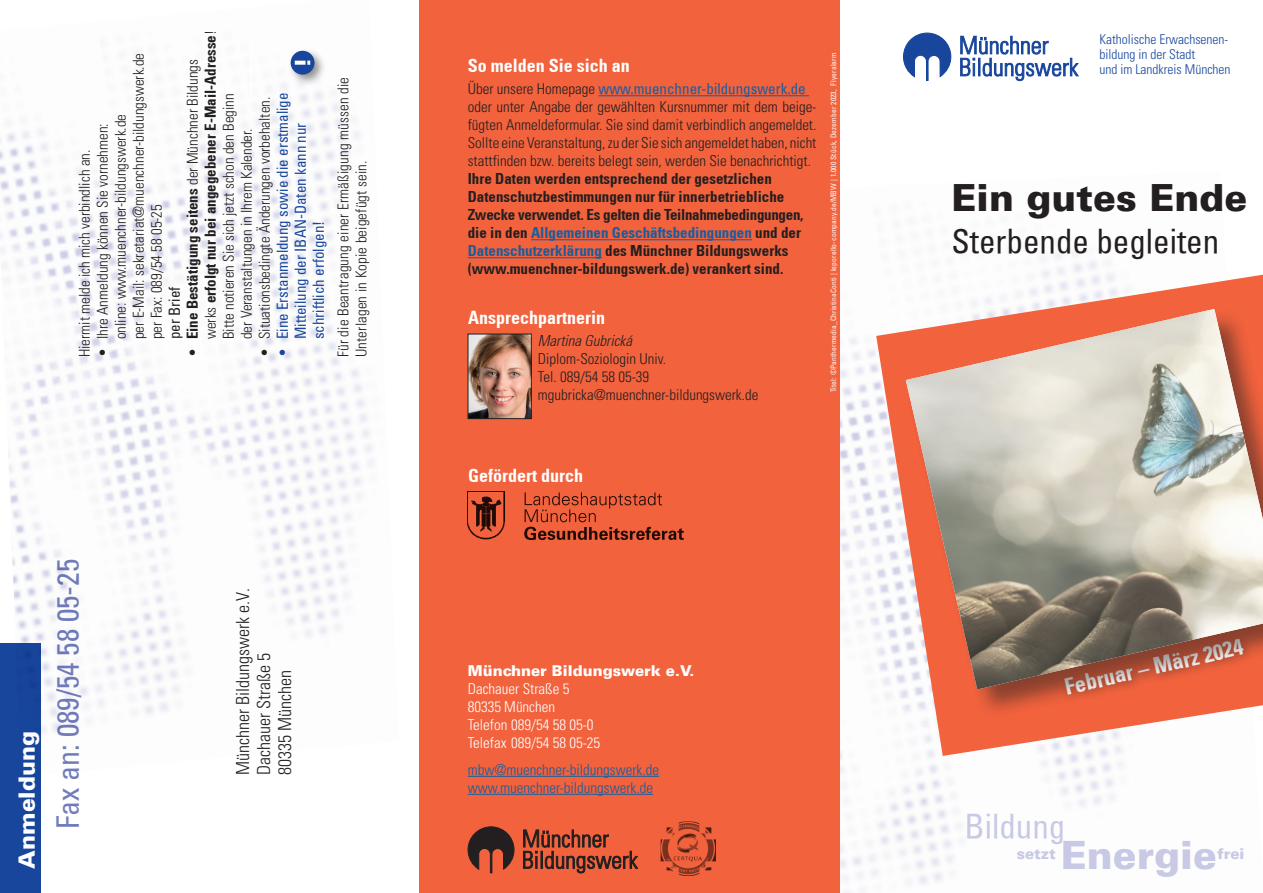
<style>
.page{position:relative;width:1263px;height:893px;background:#fff}
.page>*{position:absolute;margin:0;border:0;box-sizing:border-box;transform-origin:0 0}
.t1{font:900 39px "Univers LT";color:#c7c9e5}
.SH_Titel{font:900 37.5px "Univers LT";color:#231f20}
.SH_Titel-2{font:condensed 33px "Univers";color:#231f20}
.t2{font:condensed 33px "Univers";color:#c7c9e5}
.HL_lb{font:condensed 30px "Univers";color:#717cbc}
.t3{font:700 condensed 22.5px "Univers";color:#fff}
.Bereichsbezeichnung{font:900 22.5px "Univers LT";letter-spacing:.005em;color:#fff}
.Fließtext_mit_Einzug{font:300 condensed 18px "Univers";color:#231f20}
.Fließtext_Blocksatz{font:700 condensed 18px "Univers";color:#fff}
.Fließtext_Blocksatz-2{font:300 condensed 15px/18px "Univers";color:#231f20}
.Fließtext{font:700 condensed 15px/18px "Univers";color:#231f20}
.t4{font:condensed 15px/18px "Univers";color:#18469d}
.Fließtext_linksbündi{font:300 condensed 15px "Univers";color:#231f20}
.t5{font:300 condensed 15px/18px "Univers";color:#175d9e}
.t6{font:300 condensed 15px/18px "Univers";color:#fff}
.Fließtext_Blocksatz-3{font:condensed 15px "Univers";color:#175d9e}
.t7{font:900 15px/18px "Univers LT";color:#fff}
.Fließtext_mit_Einzug-2{font:300 condensed 15px "Univers";color:#231f20}
.Fließtext_linksbündi-2{font:italic 300 condensed 15px "Univers";color:#231f20}
.t8{font:900 15px "Univers LT";color:#c7c9e5}
.t9{font:condensed 15px "Univers";color:#231f20}
.t10{font:300 condensed 13.5px/15px "Univers";color:#18469d}
.Text{font:condensed 7.5px "Univers";letter-spacing:.02em;color:#fff}
.s1{font-weight:700}
.s2{font-weight:300}
.s3{font-weight:300;color:#231f20}
.s4{color:#175d9e}
.s5{font-family:"Univers";font-weight:300;font-stretch:condensed}
</style>
<div class="page">
<img style="left:839px;top:169px;width:424px;height:724px">
<div style="left:418px;top:0;width:421px;height:893px;background:#f1623d"></div>
<div style="left:0;top:643px;width:40px;height:250px;background:#18469d"></div>
<img style="left:0;top:83px;width:374px;height:693px">
<svg style="left:249px;top:83px;width:4px;height:16px"></svg>
<hr style="left:598px;top:95px;width:211px;height:1px;background:#175d9e">
<hr style="left:531px;top:239px;width:221px;height:1px;background:#175d9e">
<hr style="left:468px;top:257px;width:134px;height:1px;background:#175d9e">
<svg style="left:876px;top:275px;width:387px;height:481px"></svg>
<div style="left:906px;top:309px;width:357px;height:410px;background:#231f20;opacity:.5"></div>
<img style="left:906px;top:310px;width:357px;height:379px">
<img style="left:661px;top:821px;width:54px;height:55px">
<svg style="left:468px;top:827px;width:46px;height:46px"></svg>
<svg style="left:523px;top:830px;width:115px;height:43px"></svg>
<hr style="left:468px;top:776px;width:191px;height:1px;background:#175d9e">
<hr style="left:468px;top:794px;width:185px;height:1px;background:#175d9e">
<img style="left:470px;top:336px;width:59px;height:81px">
<div style="left:468px;top:334px;width:63px;height:85px;border:1px solid #231f20"></div>
<svg style="left:524px;top:492px;width:160px;height:48px"></svg>
<img style="left:468px;top:492px;width:37px;height:48px">
<div style="left:287px;top:48px;width:40px;height:39px;background:#231f20;opacity:.5"></div>
<div style="left:291px;top:51px;width:23px;height:24px;background:#18469d;border-radius:50%"></div>
<svg style="left:307px;top:61px;width:3px;height:4px"></svg>
<svg style="left:295px;top:61px;width:11px;height:4px"></svg>
<svg style="left:903px;top:32px;width:48px;height:49px"></svg>
<svg style="left:960px;top:36px;width:118px;height:45px"></svg>
<p class="Fließtext_Blocksatz-2" style="left:183px;top:339px;width:311px;text-indent:-18px;rotate:-90deg">• <span class="s1">Eine Bestätigung seitens</span> der Münchner Bildungs werks <span class="s1">erfolgt nur bei angegebener E-Mail-Adresse</span>!<br>Bitte notieren Sie sich jetzt schon den Beginn<br>der Veranstaltungen in Ihrem Kalender.</p>
<p class="Fließtext_Blocksatz-2" style="left:129px;top:339px;width:288px;rotate:-90deg">per E-Mail: sekretariat@muenchner-bildungswerk.de</p>
<p class="Fließtext_Blocksatz-2" style="left:255px;top:357px;width:262px;rotate:-90deg">• Situationsbedingte Änderungen vorbehalten.</p>
<p class="t4" style="left:273px;top:339px;width:248px;text-indent:-18px;rotate:-90deg"><span class="s2">•</span> Eine Erstanmeldung sowie die erstmalige<br>Mitteilung der IBAN-Daten kann nur schriftlich erfolgen!</p>
<p class="Fließtext_Blocksatz-2" style="left:93px;top:339px;width:227px;text-indent:-18px;rotate:-90deg">• Ihre Anmeldung können Sie vornehmen: online: www.muenchner-bildungswerk.de</p>
<p class="Fließtext_mit_Einzug-2" style="left:75px;top:357px;width:209px;rotate:-90deg">Hiermit melde ich mich verbindlich an.</p>
<p class="Fließtext_Blocksatz-2" style="left:147px;top:339px;width:136px;rotate:-90deg">per Fax: 089/54 58 05-25</p>
<p class="t9" style="left:165px;top:339px;width:54px;rotate:-90deg">per Brief</p>
<p class="Fließtext_Blocksatz-2" style="left:334px;top:357px;width:282px;rotate:-90deg">Für die Beantragung einer Ermäßigung müssen die<br>Unterlagen in Kopie beigefügt sein.</p>
<p class="Bereichsbezeichnung" style="left:12px;top:869px;width:140px;rotate:-90deg">Anmeldung</p>
<p class="HL_lb" style="left:49px;top:829px;width:271px;rotate:-90deg">Fax an: 089/54 58 05-25</p>
<p class="Fließtext_mit_Einzug" style="left:232px;top:775px;width:188px;rotate:-90deg">Münchner Bildungswerk e.V.</p>
<p class="Fließtext_mit_Einzug" style="left:253px;top:775px;width:123px;rotate:-90deg">Dachauer Straße 5</p>
<p class="Fließtext_mit_Einzug" style="left:274px;top:775px;width:106px;rotate:-90deg">80335 München</p>
<p class="Fließtext_Blocksatz" style="left:468px;top:55px;width:163px">So melden Sie sich an</p>
<p class="Fließtext_Blocksatz-3" style="left:468px;top:79px;width:339px"><span class="s3">Über unsere Homepage</span> www.muenchner-bildungswerk.de</p>
<p class="Fließtext_Blocksatz-2" style="left:468px;top:98px;width:350px;text-align:justify">oder unter Angabe der gewählten Kursnummer mit dem beige&shy;fügten Anmeldeformular. Sie sind damit verbindlich angemeldet.<br>Sollte eine Veranstaltung, zu der Sie sich angemeldet haben, nicht stattfinden bzw. bereits belegt sein, werden Sie benachrichtigt.</p>
<p class="Fließtext" style="left:468px;top:170px;width:337px">Ihre Daten werden entsprechend der gesetzlichen Datenschutzbestimmungen nur für innerbetriebliche Zwecke verwendet. Es gelten die Teilnahmebedingungen, die in den <span class="s4">Allgemeinen Geschäftsbedingungen</span> und der <span class="s4">Datenschutzerklärung</span> des Münchner Bildungswerks (www.muenchner-bildungswerk.de) verankert sind.</p>
<p class="Fließtext_Blocksatz" style="left:468px;top:307px;width:138px">Ansprechpartnerin</p>
<p class="Fließtext_linksbündi-2" style="left:538px;top:332px;width:96px">Martina Gubrická</p>
<p class="Fließtext_linksbündi" style="left:538px;top:350px;width:130px">Diplom-Soziologin Univ.</p>
<p class="Fließtext_linksbündi" style="left:538px;top:368px;width:113px">Tel. 089/54 58 05-39</p>
<p class="Fließtext_linksbündi" style="left:538px;top:386px;width:222px">mgubricka@muenchner-bildungswerk.de</p>
<p class="Text" style="left:829px;top:392px;width:341px;rotate:-90deg">Titel: ©Panthermedia_ChristinaConti | leporello-company.de/MBW | 1.000 Stück, Dezember 2023, Flyeralarm</p>
<p class="Fließtext_Blocksatz" style="left:468px;top:465px;width:116px">Gefördert durch</p>
<p class="t7" style="left:468px;top:662px;width:228px">Münchner Bildungswerk e.V.<br><span class="s5">Dachauer Straße 5</span></p>
<p class="t6" style="left:468px;top:698px;width:127px">80335 München<br>Telefon 089/54 58 05-0</p>
<p class="t6" style="left:468px;top:734px;width:134px">Telefax 089/54 58 05-25</p>
<p class="t5" style="left:468px;top:760px;width:193px">mbw@muenchner-bildungswerk.de www.muenchner-bildungswerk.de</p>
<p class="t10" style="left:1099px;top:31px;width:130px">Katholische Erwachsenen-</p>
<p class="t10" style="left:1099px;top:46px;width:133px">bildung in der Stadt<br>und im Landkreis München</p>
<p class="SH_Titel" style="left:951px;top:174px;width:297px">Ein gutes Ende</p>
<p class="SH_Titel-2" style="left:951px;top:220px;width:269px">Sterbende begleiten</p>
<p class="t3" style="left:1062px;top:674px;width:184px;rotate:-13deg">Februar – März 2024</p>
<p class="t2" style="left:965px;top:805px;width:102px">Bildung</p>
<p class="t8" style="left:1017px;top:845px;width:41px">setzt</p>
<p class="t1" style="left:1061px;top:831px;width:158px">Energie</p>
<p class="t8" style="left:1217px;top:845px;width:29px">frei</p>
</div>
